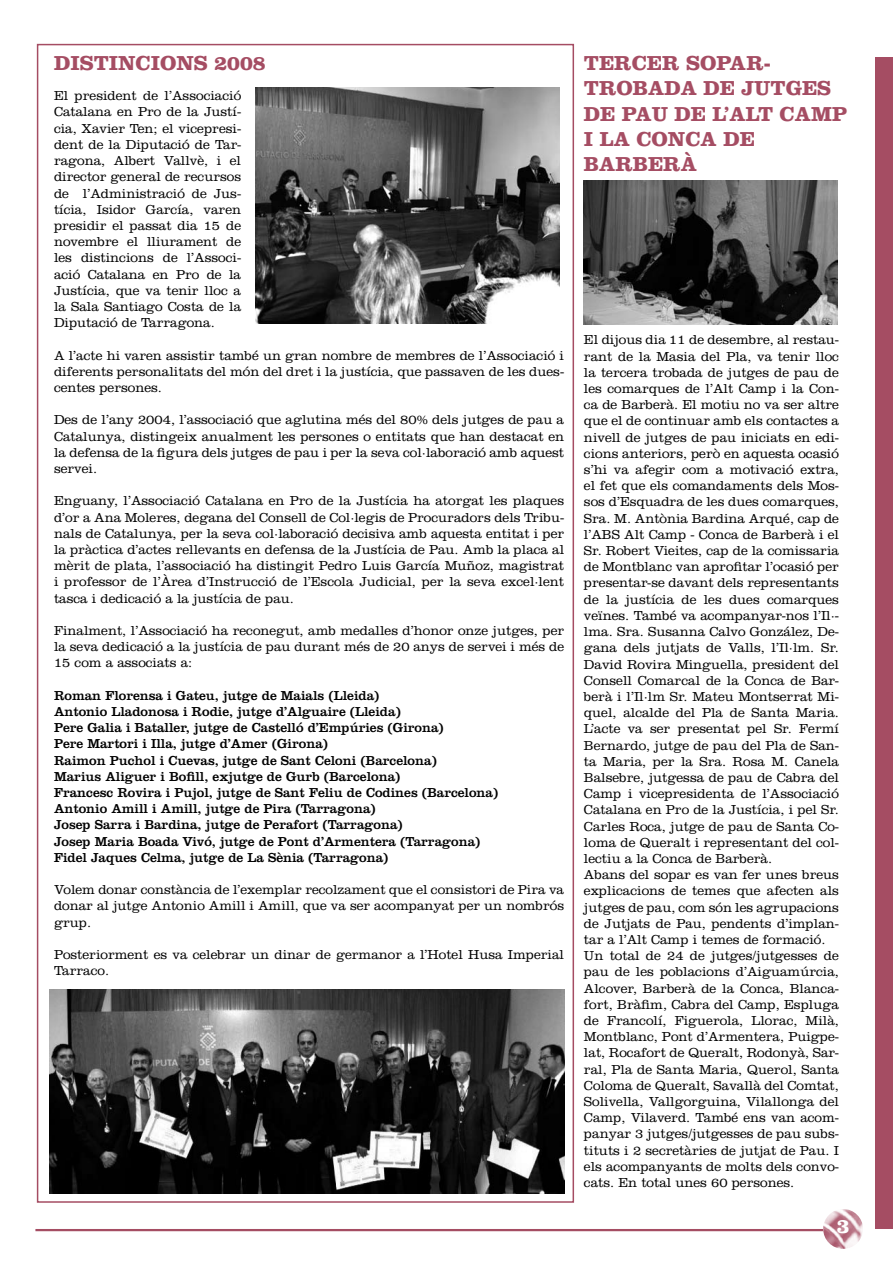
<style>
.page{position:relative;width:893px;height:1263px;background:#fff}
.page>*{position:absolute;margin:0;border:0;box-sizing:border-box;transform-origin:0 0}
.t1{font:700 21px/25.2px "Clarendon";color:#a54d63}
.t2{font:700 21px "Clarendon";color:#fff}
.t3{font:300 13.5px/16.2px "Clarendon";color:#000;text-align:justify}
.t4{font:13.5px/16.2px "Clarendon";color:#000}
</style>
<div class="page">
<div style="left:876px;top:58px;width:17px;height:1171px;background:#a54d63"></div>
<hr style="left:35px;top:1229px;width:827px;height:2px;background:#a54d63">
<img style="left:823px;top:1209px;width:40px;height:40px;border-radius:20px">
<img style="left:584px;top:181px;width:253px;height:143px">
<img style="left:50px;top:989px;width:514px;height:204px">
<img style="left:255px;top:87px;width:305px;height:236px">
<h1 class="t1" style="left:54px;top:50px;width:213px">DISTINCIONS 2008</h1>
<h1 class="t1" style="left:584px;top:50px;width:265px">TERCER SOPAR-<br>TROBADA DE JUTGES<br>DE PAU DE L’ALT CAMP<br>I LA CONCA DE<br>BARBERÀ</h1>
<p class="t3" style="left:54px;top:87px;width:189px">El president de l’Associació Catalana en Pro de la Justí&shy;cia, Xavier Ten; el vicepresi&shy;dent de la Diputació de Tar&shy;ragona, Albert Vallvè, i el director general de recursos de l’Administració de Jus&shy;tícia, Isidor García, varen presidir el passat dia 15 de novembre el lliurament de les distincions de l’Associ&shy;ació Catalana en Pro de la Justícia, que va tenir lloc a la Sala Santiago Costa de la Diputació de Tarragona.</p>
<p class="t3" style="left:54px;top:347px;width:512px">A l’acte hi varen assistir també un gran nombre de membres de l’Associació i diferents personalitats del món del dret i la justícia, que passaven de les dues&shy;centes persones.</p>
<p class="t3" style="left:54px;top:411px;width:512px">Des de l’any 2004, l’associació que aglutina més del 80% dels jutges de pau a Catalunya, distingeix anualment les persones o entitats que han destacat en la defensa de la figura dels jutges de pau i per la seva col·laboració amb aquest servei.</p>
<p class="t3" style="left:54px;top:492px;width:512px">Enguany, l’Associació Catalana en Pro de la Justícia ha atorgat les plaques d’or a Ana Moleres, degana del Consell de Col·legis de Procuradors dels Tribu&shy;nals de Catalunya, per la seva col·laboració decisiva amb aquesta entitat i per la pràctica d’actes rellevants en defensa de la Justícia de Pau. Amb la placa al mèrit de plata, l’associació ha distingit Pedro Luis García Muñoz, magistrat i professor de l’Àrea d’Instrucció de l’Escola Judicial, per la seva excel·lent tasca i dedicació a la justícia de pau.</p>
<p class="t3" style="left:54px;top:622px;width:512px">Finalment, l’Associació ha reconegut, amb medalles d’honor onze jutges, per la seva dedicació a la justícia de pau durant més de 20 anys de servei i més de 15 com a associats a:</p>
<p class="t4" style="left:54px;top:687px;width:446px">Roman Florensa i Gateu, jutge de Maials (Lleida)<br>Antonio Lladonosa i Rodie, jutge d’Alguaire (Lleida)<br>Pere Galia i Bataller, jutge de Castelló d’Empúries (Girona)<br>Pere Martori i Illa, jutge d’Amer (Girona)<br>Raimon Puchol i Cuevas, jutge de Sant Celoni (Barcelona)<br>Marius Aliguer i Bofill, exjutge de Gurb (Barcelona)<br>Francesc Rovira i Pujol, jutge de Sant Feliu de Codines (Barcelona)<br>Antonio Amill i Amill, jutge de Pira (Tarragona)<br>Josep Sarra i Bardina, jutge de Perafort (Tarragona)<br>Josep Maria Boada Vivó, jutge de Pont d’Armentera (Tarragona)<br>Fidel Jaques Celma, jutge de La Sènia (Tarragona)</p>
<p class="t3" style="left:54px;top:881px;width:512px">Volem donar constància de l’exemplar recolzament que el consistori de Pira va donar al jutge Antonio Amill i Amill, que va ser acompanyat per un nombrós grup.</p>
<p class="t3" style="left:54px;top:946px;width:512px">Posteriorment es va celebrar un dinar de germanor a l’Hotel Husa Imperial<br>Tarraco.</p>
<p class="t3" style="left:584px;top:332px;width:257px;text-align:left">El dijous dia 11 de desembre, al restau&shy;rant de la Masia del Pla, va tenir lloc la tercera trobada de jutges de pau de les comarques de l’Alt Camp i la Con&shy;ca de Barberà. El motiu no va ser altre que el de continuar amb els contactes a nivell de jutges de pau iniciats en edi&shy;cions anteriors, però en aquesta ocasió s’hi va afegir com a motivació extra, el fet que els comandaments dels Mos&shy;sos d’Esquadra de les dues comarques, Sra. M. Antònia Bardina Arqué, cap de l’ABS Alt Camp - Conca de Barberà i el Sr. Robert Vieites, cap de la comissaria de Montblanc van aprofitar l’ocasió per presentar-se davant dels representants de la justícia de les dues comarques veïnes. També va acompanyar-nos l’Il·- lma. Sra. Susanna Calvo González, De&shy;gana dels jutjats de Valls, l’Il·lm. Sr.<br>David Rovira Minguella, president del Consell Comarcal de la Conca de Bar&shy;berà i l’Il·lm Sr. Mateu Montserrat Mi&shy;quel, alcalde del Pla de Santa Maria.<br>L’acte va ser presentat pel Sr. Fermí Bernardo, jutge de pau del Pla de San&shy;ta Maria, per la Sra. Rosa M. Canela Balsebre, jutgessa de pau de Cabra del Camp i vicepresidenta de l’Associació Catalana en Pro de la Justícia, i pel Sr.<br>Carles Roca, jutge de pau de Santa Co&shy;loma de Queralt i representant del col· lectiu a la Conca de Barberà.<br>Abans del sopar es van fer unes breus explicacions de temes que afecten als jutges de pau, com són les agrupacions de Jutjats de Pau, pendents d’implan&shy;tar a l’Alt Camp i temes de formació.<br>Un total de 24 de jutges/jutgesses de pau de les poblacions d’Aiguamúrcia, Alcover, Barberà de la Conca, Blanca&shy;fort, Bràfim, Cabra del Camp, Espluga de Francolí, Figuerola, Llorac, Milà, Montblanc, Pont d’Armentera, Puigpe&shy;lat, Rocafort de Queralt, Rodonyà, Sar&shy;ral, Pla de Santa Maria, Querol, Santa Coloma de Queralt, Savallà del Comtat, Solivella, Vallgorguina, Vilallonga del Camp, Vilaverd. També ens van acom&shy;panyar 3 jutges/jutgesses de pau subs&shy;tituts i 2 secretàries de jutjat de Pau. I els acompanyants de molts dels convo&shy;cats. En total unes 60 persones.</p>
<h1 class="t2" style="left:837px;top:1213px;width:14px">3</h1>
</div>
